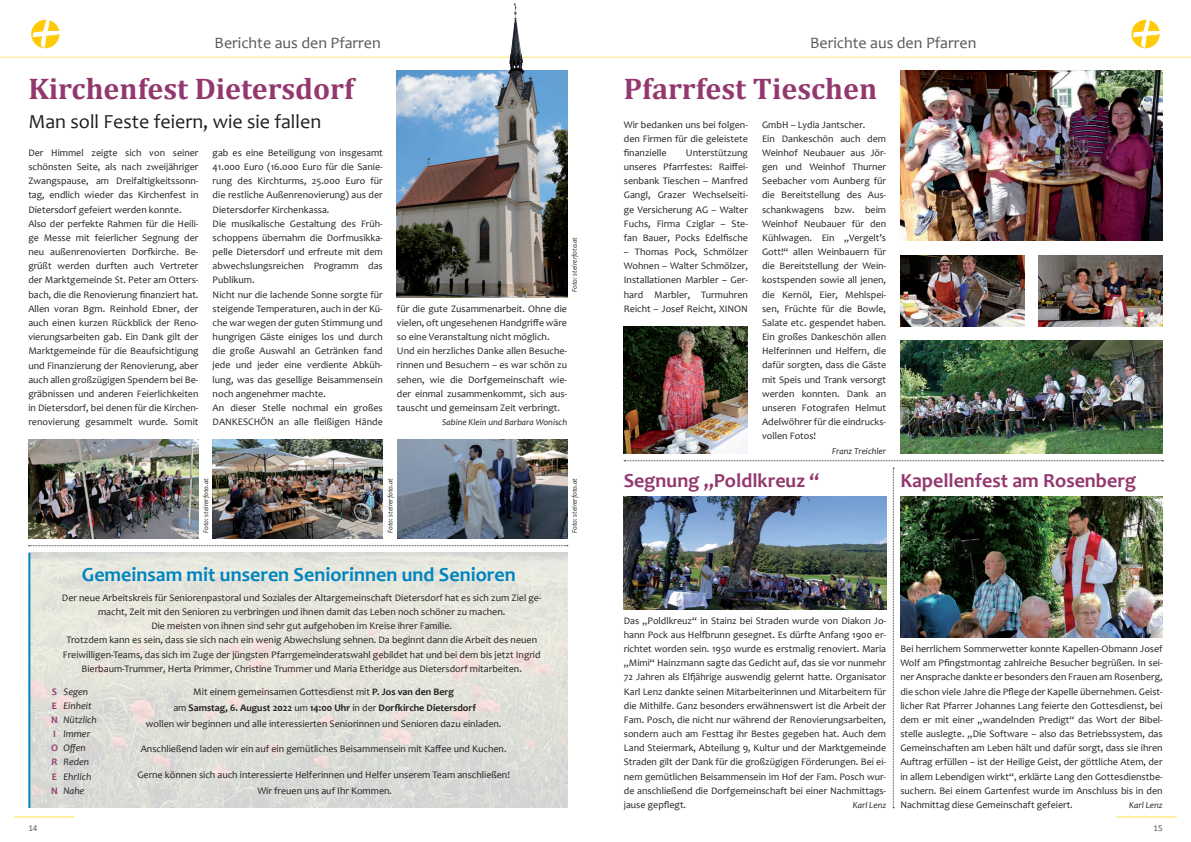
<style>
.page{position:relative;width:1191px;height:842px;background:#fff}
.page>*{position:absolute;margin:0;border:0;box-sizing:border-box;transform-origin:0 0}
.t1{font:700 30px "Cambria";color:#93386f}
.t2{font:700 20px "Candara";color:#93386f}
.t3{font:700 20px "Candara";color:#0084bf}
.t4{font:20px "Candara";color:#231f20}
.t5{font:16px "Candara";color:#57585a}
.t6{font:10px/14.2px "Candara";color:#231f20;text-align:justify}
.t7{font:italic 10px/14.2px "Candara";color:#231f20}
.t8{font:italic 9px "Candara";color:#231f20}
.t9{font:9px "Calibri";color:#57585a}
.t10{font:italic 7px "Candara";color:#231f20}
.s1{font-weight:700}
.s2{font-weight:700;font-style:normal;color:#93386f}
</style>
<div class="page">
<hr style="left:0;top:57px;width:1191px;height:1px;background:#ffe578">
<hr style="left:14px;top:816px;width:60px;height:1px;background:#ffde4e">
<hr style="left:1116px;top:816px;width:60px;height:1px;background:#ffde4e">
<svg style="left:1131px;top:20px;width:28px;height:28px"></svg>
<svg style="left:31px;top:20px;width:29px;height:28px"></svg>
<img style="left:397px;top:2px;width:170px;height:69px">
<img style="left:397px;top:71px;width:170px;height:227px">
<svg style="left:29px;top:545px;width:539px;height:1px"></svg>
<img style="left:28px;top:439px;width:170px;height:100px">
<img style="left:213px;top:439px;width:170px;height:100px">
<img style="left:397px;top:439px;width:170px;height:100px">
<img style="left:900px;top:340px;width:262px;height:114px">
<img style="left:900px;top:71px;width:262px;height:170px">
<img style="left:1038px;top:255px;width:124px;height:71px">
<img style="left:900px;top:256px;width:124px;height:70px">
<svg style="left:624px;top:460px;width:539px;height:1px"></svg>
<svg style="left:893px;top:468px;width:1px;height:340px"></svg>
<img style="left:624px;top:496px;width:262px;height:113px">
<img style="left:900px;top:496px;width:262px;height:142px">
<img style="left:624px;top:326px;width:124px;height:128px">
<img style="left:30px;top:553px;width:537px;height:255px">
<hr style="left:28px;top:553px;width:2px;height:255px;background:#0084bf">
<h3 class="t5" style="left:215px;top:33px;width:168px">Berichte aus den Pfarren</h3>
<h3 class="t5" style="left:810px;top:33px;width:168px">Berichte aus den Pfarren</h3>
<h1 class="t1" style="left:28px;top:71px;width:327px">Kirchenfest Dietersdorf</h1>
<h2 class="t4" style="left:28px;top:109px;width:294px">Man soll Feste feiern, wie sie fallen</h2>
<p class="t6" style="left:28px;top:146px;width:172px;text-align:left">Der Himmel zeigte sich von seiner schönsten Seite, als nach zweijähriger Zwangspause, am Dreifaltigkeitssonn&shy;tag, endlich wieder das Kirchenfest in Dietersdorf gefeiert werden konnte.<br>Also der perfekte Rahmen für die Heili&shy;ge Messe mit feierlicher Segnung der neu außenrenovierten Dorfkirche. Be&shy;grüßt werden durften auch Vertreter der Marktgemeinde St. Peter am Otters&shy;bach, die die Renovierung finanziert hat.<br>Allen voran Bgm. Reinhold Ebner, der auch einen kurzen Rückblick der Reno&shy;vierungsarbeiten gab. Ein Dank gilt der Marktgemeinde für die Beaufsichtigung und Finanzierung der Renovierung, aber auch allen großzügigen Spendern bei Be&shy;gräbnissen und anderen Feierlichkeiten in Dietersdorf, bei denen für die Kirchen&shy;renovierung gesammelt wurde. Somit</p>
<p class="t6" style="left:213px;top:146px;width:172px;text-align:left">gab es eine Beteiligung von insgesamt 41.000 Euro (16.000 Euro für die Sanie&shy;rung des Kirchturms, 25.000 Euro für die restliche Außenrenovierung) aus der Dietersdorfer Kirchenkassa.<br>Die musikalische Gestaltung des Früh&shy;schoppens übernahm die Dorfmusikka&shy;pelle Dietersdorf und erfreute mit dem abwechslungsreichen Programm das Publikum.<br>Nicht nur die lachende Sonne sorgte für steigende Temperaturen, auch in der Kü&shy;che war wegen der guten Stimmung und hungrigen Gäste einiges los und durch die große Auswahl an Getränken fand jede und jeder eine verdiente Abküh&shy;lung, was das gesellige Beisammensein noch angenehmer machte.<br>An dieser Stelle nochmal ein großes DANKESCHÖN an alle fleißigen Hände</p>
<p class="t10" style="left:570px;top:292px;width:56px;rotate:-90deg">Foto: steirerfoto.at</p>
<p class="t6" style="left:397px;top:301px;width:172px;text-align:left">für die gute Zusammenarbeit. Ohne die vielen, oft ungesehenen Handgriffe wäre so eine Veranstaltung nicht möglich.<br>Und ein herzliches Danke allen Besuche&shy;rinnen und Besuchern – es war schön zu sehen, wie die Dorfgemeinschaft wie&shy;der einmal zusammenkommt, sich aus&shy;tauscht und gemeinsam Zeit verbringt.</p>
<p class="t8" style="left:442px;top:417px;width:126px">Sabine Klein und Barbara Wonisch</p>
<p class="t10" style="left:202px;top:533px;width:56px;rotate:-90deg">Foto: steirerfoto.at</p>
<p class="t10" style="left:386px;top:533px;width:56px;rotate:-90deg">Foto: steirerfoto.at</p>
<p class="t10" style="left:570px;top:533px;width:56px;rotate:-90deg">Foto: steirerfoto.at</p>
<h2 class="t3" style="left:82px;top:562px;width:435px">Gemeinsam mit unseren Seniorinnen und Senioren</h2>
<p class="t6" style="left:62px;top:590px;width:481px;text-align:center">Der neue Arbeitskreis für Seniorenpastoral und Soziales der Altargemeinschaft Dietersdorf hat es sich zum Ziel ge&shy;macht, Zeit mit den Senioren zu verbringen und ihnen damit das Leben noch schöner zu machen.<br>Die meisten von ihnen sind sehr gut aufgehoben im Kreise ihrer Familie.<br>Trotzdem kann es sein, dass sie sich nach ein wenig Abwechslung sehnen. Da beginnt dann die Arbeit des neuen Freiwilligen-Teams, das sich im Zuge der jüngsten Pfarrgemeinderatswahl gebildet hat und bei dem bis jetzt Ingrid Bierbaum-Trummer, Herta Primmer, Christine Trummer und Maria Etheridge aus Dietersdorf mitarbeiten.</p>
<p class="t6" style="left:146px;top:684px;width:357px;line-height:15.9px;text-align:center">Mit einem gemeinsamen Gottesdienst mit <span class="s1">P. Jos van den Berg<br></span>am <span class="s1">Samstag, 6. August 2022</span> um <span class="s1">14:00 Uhr</span> in der <span class="s1">Dorfkirche Dietersdorf<br></span>wollen wir beginnen und alle interessierten Seniorinnen und Senioren dazu einladen.</p>
<p class="t6" style="left:141px;top:742px;width:367px">Anschließend laden wir ein auf ein gemütliches Beisammensein mit Kaffee und Kuchen.</p>
<p class="t6" style="left:137px;top:767px;width:374px;line-height:15.9px;text-align:center">Gerne können sich auch interessierte Helferinnen und Helfer unserem Team anschließen!<br>Wir freuen uns auf Ihr Kommen.</p>
<p class="t7" style="left:51px;top:684px;width:47px"><span class="s2">S</span> Segen<br><span class="s2">E</span> Einheit<br><span class="s2">N</span> Nützlich<br><span class="s2">I</span> Immer<br><span class="s2">O</span> Offen<br><span class="s2">R</span> Reden<br><span class="s2">E</span> Ehrlich<br><span class="s2">N</span> Nahe</p>
<h1 class="t1" style="left:624px;top:71px;width:255px">Pfarrfest Tieschen</h1>
<p class="t6" style="left:624px;top:117px;width:126px">Wir bedanken uns bei folgen&shy;den Firmen für die geleistete finanzielle</p>
<p class="t6" style="left:762px;top:117px;width:126px;text-align:left">GmbH – Lydia Jantscher.<br>Ein Dankeschön auch dem<br>Weinhof Neubauer aus Jör&shy;gen und Weinhof Thurner<br>Seebacher vom Aunberg für die Bereitstellung des Aus&shy;schankwagens bzw. beim<br>Weinhof Neubauer für den<br>Kühlwagen. Ein „Vergelt’s<br>Gott!“ allen Weinbauern für die Bereitstellung der Wein&shy;kostspenden sowie all jenen, die Kernöl, Eier, Mehlspei&shy;sen, Früchte für die Bowle,<br>Salate etc. gespendet haben.<br>Ein großes Dankeschön allen<br>Helferinnen und Helfern, die dafür sorgten, dass die Gäste mit Speis und Trank versorgt werden konnten. Dank an unseren Fotografen Helmut<br>Adelwöhrer für die eindrucks&shy;vollen Fotos!</p>
<p class="t8" style="left:832px;top:445px;width:55px">Franz Treichler</p>
<h2 class="t2" style="left:624px;top:468px;width:197px">Segnung „Poldlkreuz “</h2>
<h2 class="t2" style="left:900px;top:468px;width:237px">Kapellenfest am Rosenberg</h2>
<p class="t6" style="left:624px;top:146px;width:126px;text-indent:62px">Unterstützung unseres Pfarrfestes: Raiffei&shy;senbank Tieschen – Manfred Gangl, Grazer Wechselseiti&shy;ge Versicherung AG – Walter Fuchs, Firma Cziglar – Ste&shy;fan Bauer, Pocks Edelfische</p>
<p class="t6" style="left:624px;top:245px;width:126px">– Thomas Pock, Schmölzer Wohnen – Walter Schmölzer, Installationen Marbler – Ger&shy;hard Marbler, Turmuhren Reicht – Josef Reicht, XINON</p>
<p class="t6" style="left:624px;top:613px;width:264px">Das „Poldlkreuz“ in Stainz bei Straden wurde von Diakon Jo&shy;hann Pock aus Helfbrunn gesegnet. Es dürfte Anfang 1900 er&shy;richtet worden sein. 1950 wurde es erstmalig renoviert. Maria „Mimi“ Hainzmann sagte das Gedicht auf, das sie vor nunmehr 72 Jahren als Elfjährige auswendig gelernt hatte. Organisator Karl Lenz dankte seinen Mitarbeiterinnen und Mitarbeitern für die Mithilfe. Ganz besonders erwähnenswert ist die Arbeit der Fam. Posch, die nicht nur während der Renovierungsarbeiten, sondern auch am Festtag ihr Bestes gegeben hat. Auch dem Land Steiermark, Abteilung 9, Kultur und der Marktgemeinde Straden gilt der Dank für die großzügigen Förderungen. Bei ei&shy;nem gemütlichen Beisammensein im Hof der Fam. Posch wur&shy;de anschließend die Dorfgemeinschaft bei einer Nachmittags&shy;jause gepflegt.</p>
<p class="t6" style="left:900px;top:642px;width:264px">Bei herrlichem Sommerwetter konnte Kapellen-Obmann Josef Wolf am Pfingstmontag zahlreiche Besucher begrüßen. In sei&shy;ner Ansprache dankte er besonders den Frauen am Rosenberg, die schon viele Jahre die Pflege der Kapelle übernehmen. Geist&shy;licher Rat Pfarrer Johannes Lang feierte den Gottesdienst, bei dem er mit einer „wandelnden Predigt“ das Wort der Bibel&shy;stelle auslegte. „Die Software – also das Betriebssystem, das Gemeinschaften am Leben hält und dafür sorgt, dass sie ihren Auftrag erfüllen – ist der Heilige Geist, der göttliche Atem, der in allem Lebendigen wirkt“, erklärte Lang den Gottesdienstbe&shy;suchern. Bei einem Gartenfest wurde im Anschluss bis in den</p>
<p class="t8" style="left:853px;top:800px;width:35px">Karl Lenz</p>
<p class="t6" style="left:900px;top:797px;width:174px">Nachmittag diese Gemeinschaft gefeiert.</p>
<p class="t8" style="left:1129px;top:800px;width:35px">Karl Lenz</p>
<p class="t9" style="left:28px;top:822px;width:11px">14</p>
<p class="t9" style="left:1153px;top:822px;width:11px">15</p>
</div>
